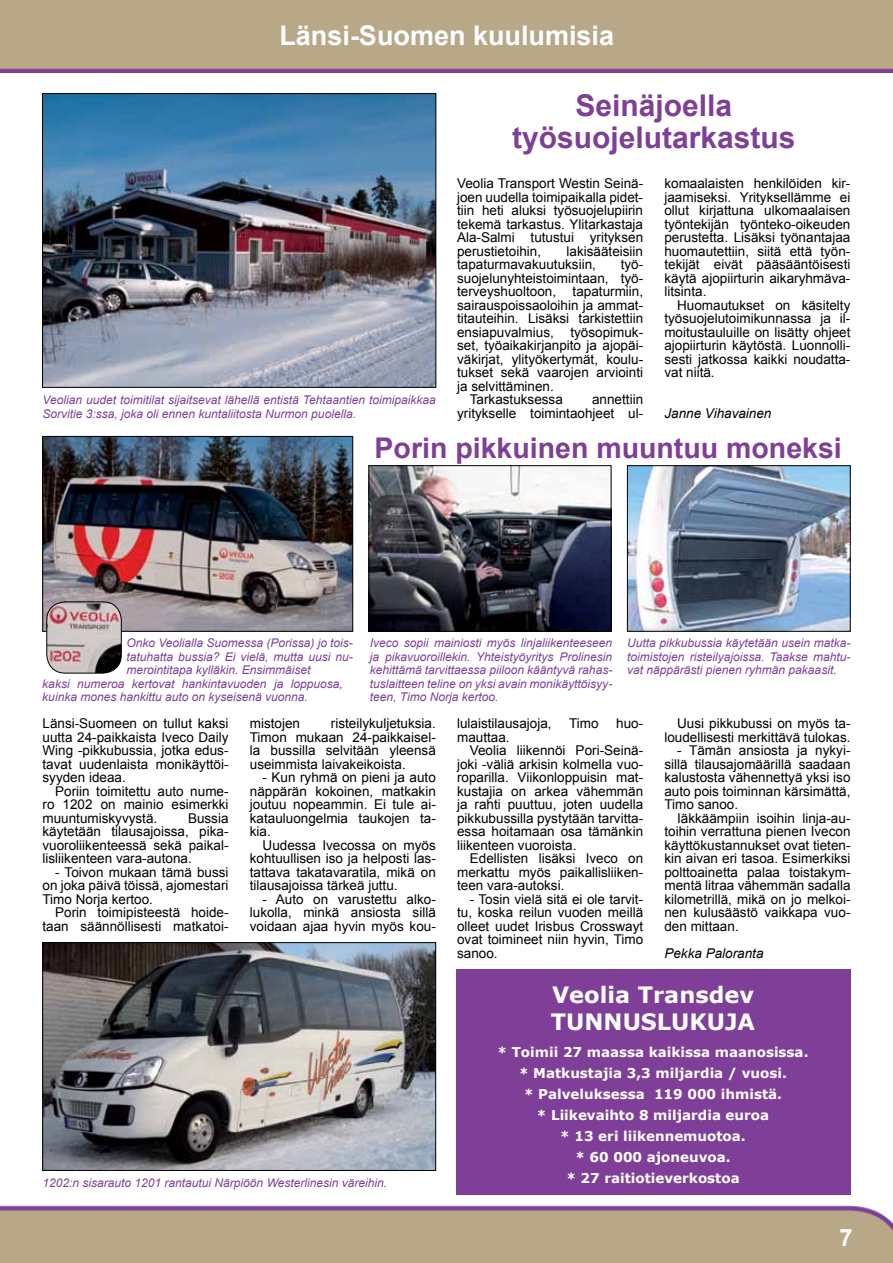
<style>
.page{position:relative;width:893px;height:1263px;background:#fff}
.page>*{position:absolute;margin:0;border:0;box-sizing:border-box;transform-origin:0 0}
.t1{font:700 30px/31.5px "Arial";color:#7f3f98;text-align:center}
.t2{font:700 28.5px "Arial";color:#7f3f98}
.t3{font:700 27px "Arial";color:#fff}
.t4{font:700 24px "Arial";color:#fff}
.t5{font:700 22.5px/27px "Verdana";color:#fff}
.t6{font:13.5px/13.5px "Arial";color:#000;text-align:justify}
.t7{font:700 13.5px/21px "Verdana";color:#fff;text-align:center}
.t8{font:italic 13.5px "Arial";color:#000}
.t9{font:italic 12px/13.5px "Arial";color:#7f3f98;text-align:justify}
</style>
<div class="page">
<div style="left:0;top:0;width:893px;height:73px;background:#b8a888"></div>
<img style="left:0;top:1205px;width:893px;height:58px">
<img style="left:44px;top:95px;width:390px;height:290px">
<div style="left:42px;top:93px;width:394px;height:294px;border:1px solid #000"></div>
<div style="left:456px;top:970px;width:394px;height:225px;background:#7f3f98"></div>
<img style="left:45px;top:438px;width:306px;height:191px">
<div style="left:43px;top:436px;width:310px;height:195px;border:1px solid #000"></div>
<img style="left:45px;top:944px;width:389px;height:224px">
<div style="left:43px;top:942px;width:393px;height:228px;border:1px solid #000"></div>
<img style="left:371px;top:467px;width:238px;height:162px">
<div style="left:369px;top:465px;width:242px;height:166px;border:1px solid #000"></div>
<img style="left:629px;top:467px;width:219px;height:162px">
<div style="left:627px;top:465px;width:223px;height:166px;border:1px solid #000"></div>
<img style="left:47px;top:604px;width:74px;height:69px">
<div style="left:47px;top:602px;width:74px;height:71px;border:1px solid #000;border-radius:19px"></div>
<h3 class="t3" style="left:279px;top:18px;width:336px">Länsi-Suomen kuulumisia</h3>
<p class="t9" style="left:43px;top:393px;width:395px">Veolian uudet toimitilat sijaitsevat lähellä entistä Tehtaantien toimipaikkaa<br>Sorvitie 3:ssa, joka oli ennen kuntaliitosta Nurmon puolella.</p>
<h1 class="t1" style="left:512px;top:91px;width:285px">Seinäjoella työsuojelutarkastus</h1>
<p class="t6" style="left:457px;top:177px;width:188px">Veolia Transport Westin Seinä&shy;joen uudella toimipaikalla pidet&shy;tiin heti aluksi työsuojelupiirin tekemä tarkastus. Ylitarkastaja Ala-Salmi tutustui yrityksen perustietoihin,</p>
<p class="t6" style="left:664px;top:177px;width:188px">komaalaisten henkilöiden kir&shy;jaamiseksi. Yrityksellämme ei ollut kirjattuna ulkomaalaisen työntekijän työnteko-oikeuden perustetta. Lisäksi työnantajaa huomautettiin, siitä että työn&shy;tekijät eivät pääsääntöisesti käytä ajopiirturin aikaryhmäva&shy;litsinta.</p>
<p class="t6" style="left:664px;top:298px;width:188px;text-indent:13px">Huomautukset on käsitelty työsuojelutoimikunnassa ja il&shy;moitustauluille on lisätty ohjeet ajopiirturin käytöstä. Luonnolli&shy;sesti jatkossa kaikki noudatta&shy;vat niitä.</p>
<p class="t8" style="left:664px;top:404px;width:109px">Janne Vihavainen</p>
<p class="t6" style="left:457px;top:244px;width:188px;text-indent:110px">lakisääteisiin tapaturmavakuutuksiin,</p>
<p class="t6" style="left:621px;top:258px;width:24px">työ-</p>
<p class="t6" style="left:457px;top:271px;width:188px">suojelunyhteistoimintaan, työ-</p>
<p class="t6" style="left:457px;top:285px;width:188px">terveyshuoltoon, tapaturmiin,</p>
<p class="t6" style="left:457px;top:298px;width:188px">sairauspoissaoloihin ja ammat-</p>
<p class="t6" style="left:457px;top:312px;width:188px">titauteihin. Lisäksi tarkistettiin</p>
<p class="t6" style="left:457px;top:325px;width:188px">ensiapuvalmius, työsopimuk-</p>
<p class="t6" style="left:457px;top:339px;width:188px">set, työaikakirjanpito ja ajopäi-</p>
<p class="t6" style="left:457px;top:352px;width:188px">väkirjat, ylityökertymät, koulu-</p>
<p class="t6" style="left:457px;top:366px;width:188px">tukset sekä vaarojen arviointi</p>
<p class="t6" style="left:457px;top:379px;width:98px">ja selvittäminen.</p>
<p class="t6" style="left:470px;top:393px;width:95px">Tarkastuksessa</p>
<p class="t6" style="left:457px;top:393px;width:188px;text-align:right">annettiin<br>yritykselle toimintaohjeet ul-</p>
<h2 class="t2" style="left:375px;top:429px;width:469px">Porin pikkuinen muuntuu moneksi</h2>
<p class="t9" style="left:126px;top:636px;width:228px">Onko Veolialla Suomessa (Porissa) jo tois&shy;tatuhatta bussia? Ei vielä, mutta uusi nu&shy;merointitapa kylläkin. Ensimmäiset</p>
<p class="t9" style="left:370px;top:636px;width:244px">Iveco sopii mainiosti myös linjaliikenteeseen ja pikavuoroillekin. Yhteistyöyritys Prolinesin kehittämä tarvittaessa piiloon kääntyvä rahas&shy;tuslaitteen teline on yksi avain monikäyttöisyy&shy;teen, Timo Norja kertoo.</p>
<p class="t9" style="left:627px;top:636px;width:225px">Uutta pikkubussia käytetään usein matka&shy;toimistojen risteilyajoissa. Taakse mahtu&shy;vat näppärästi pienen ryhmän pakaasit.</p>
<p class="t9" style="left:42px;top:677px;width:302px">kaksi numeroa kertovat hankintavuoden ja loppuosa, kuinka mones hankittu auto on kyseisenä vuonna.</p>
<p class="t6" style="left:43px;top:717px;width:188px">Länsi-Suomeen on tullut kaksi uutta 24-paikkaista Iveco Daily Wing -pikkubussia, jotka edus&shy;tavat uudenlaista monikäyttöi&shy;syyden ideaa.</p>
<p class="t6" style="left:43px;top:784px;width:188px;text-indent:13px">Poriin toimitettu auto nume&shy;ro 1202 on mainio esimerkki muuntumiskyvystä.</p>
<p class="t6" style="left:43px;top:811px;width:188px;text-indent:146px">Bussia käytetään tilausajoissa, pika&shy;vuoroliikenteessä sekä paikal&shy;lisliikenteen vara-autona.</p>
<p class="t6" style="left:43px;top:865px;width:188px;text-indent:13px">- Toivon mukaan tämä bussi on joka päivä töissä, ajomestari Timo Norja kertoo.</p>
<p class="t6" style="left:43px;top:906px;width:188px;text-align:right">Porin toimipisteestä hoide&shy;taan säännöllisesti matkatoi-</p>
<p class="t6" style="left:250px;top:717px;width:188px;text-indent:81px">risteilykuljetuksia.<br>Timon mukaan 24-paikkaisel&shy;la bussilla selvitään yleensä useimmista laivakeikoista.</p>
<p class="t6" style="left:250px;top:771px;width:188px;text-indent:13px">- Kun ryhmä on pieni ja auto näppärän kokoinen, matkakin joutuu nopeammin. Ei tule ai&shy;katauluongelmia taukojen ta&shy;kia.</p>
<p class="t6" style="left:250px;top:838px;width:188px;text-indent:13px">Uudessa Ivecossa on myös kohtuullisen iso ja helposti las&shy;tattava takatavaratila, mikä on tilausajoissa tärkeä juttu.</p>
<p class="t6" style="left:250px;top:892px;width:188px;text-indent:13px">- Auto on varustettu alko&shy;lukolla, minkä ansiosta sillä voidaan ajaa hyvin myös kou-</p>
<p class="t6" style="left:250px;top:717px;width:52px">mistojen</p>
<p class="t9" style="left:43px;top:1176px;width:346px">1202:n sisarauto 1201 rantautui Närpiöön Westerlinesin väreihin.</p>
<p class="t6" style="left:457px;top:717px;width:96px">lulaistilausajoja,</p>
<p class="t6" style="left:569px;top:717px;width:31px">Timo</p>
<p class="t6" style="left:616px;top:717px;width:29px">huo-</p>
<p class="t6" style="left:457px;top:730px;width:54px">mauttaa.</p>
<p class="t6" style="left:470px;top:744px;width:175px">Veolia liikennöi Pori-Seinä-</p>
<p class="t6" style="left:457px;top:757px;width:188px">joki -väliä arkisin kolmella vuo-</p>
<p class="t6" style="left:457px;top:771px;width:188px">roparilla. Viikonloppuisin mat-</p>
<p class="t6" style="left:457px;top:784px;width:188px">kustajia on arkea vähemmän</p>
<p class="t6" style="left:457px;top:798px;width:188px">ja rahti puuttuu, joten uudella</p>
<p class="t6" style="left:457px;top:811px;width:188px">pikkubussilla pystytään tarvitta-</p>
<p class="t6" style="left:457px;top:825px;width:188px">essa hoitamaan osa tämänkin</p>
<p class="t6" style="left:457px;top:838px;width:121px">liikenteen vuoroista.</p>
<p class="t6" style="left:470px;top:852px;width:175px">Edellisten lisäksi Iveco on</p>
<p class="t6" style="left:457px;top:865px;width:188px">merkattu myös paikallisliiken-</p>
<p class="t6" style="left:457px;top:879px;width:109px">teen vara-autoksi.</p>
<p class="t6" style="left:457px;top:892px;width:188px;text-indent:13px">- Tosin vielä sitä ei ole tarvit&shy;tu, koska reilun vuoden meillä olleet uudet Irisbus Crosswayt ovat toimineet niin hyvin, Timo sanoo.</p>
<p class="t6" style="left:664px;top:717px;width:188px;text-align:right">Uusi pikkubussi on myös ta&shy;loudellisesti merkittävä tulokas.</p>
<p class="t6" style="left:664px;top:744px;width:188px;text-indent:13px">- Tämän ansiosta ja nykyi&shy;sillä tilausajomäärillä saadaan kalustosta vähennettyä yksi iso auto pois toiminnan kärsimättä, Timo sanoo.</p>
<p class="t6" style="left:664px;top:811px;width:188px;text-indent:13px">Iäkkäämpiin isoihin linja-au&shy;toihin verrattuna pienen Ivecon käyttökustannukset ovat tieten&shy;kin aivan eri tasoa. Esimerkiksi polttoainetta palaa toistakym&shy;mentä litraa vähemmän sadalla kilometrillä, mikä on jo melkoi&shy;nen kulusäästö vaikkapa vuo&shy;den mittaan.</p>
<p class="t8" style="left:664px;top:944px;width:101px">Pekka Paloranta</p>
<h3 class="t5" style="left:551px;top:980px;width:206px">Veolia Transdev<br>TUNNUSLUKUJA</h3>
<p class="t7" style="left:498px;top:1041px;width:312px">* Toimii 27 maassa kaikissa maanosissa. * Matkustajia 3,3 miljardia / vuosi.<br>* Palveluksessa 119 000 ihmistä.<br>* Liikevaihto 8 miljardia euroa<br>* 13 eri liikennemuotoa.<br>* 60 000 ajoneuvoa.<br>* 27 raitiotieverkostoa</p>
<h3 class="t4" style="left:839px;top:1222px;width:15px">7</h3>
</div>
